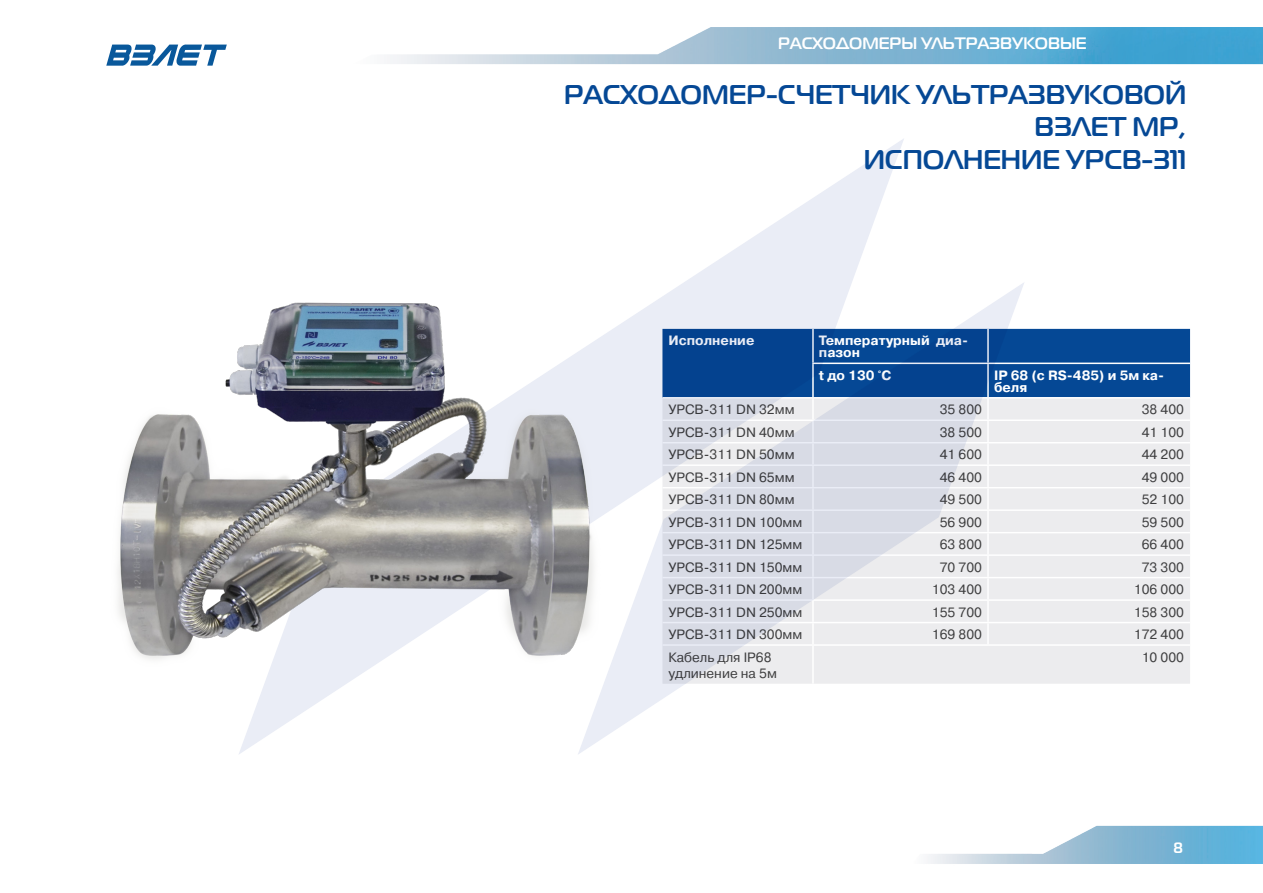
<style>
.page{position:relative;width:1263px;height:893px;background:#fff}
.page>*{position:absolute;margin:0;border:0;box-sizing:border-box;transform-origin:0 0}
.Название_СИ{font:700 27px/32.4px "Magistral TT";color:#054895;text-align:right}
.t1{font:700 16.5px "Magistral TT";color:#fff}
.t2{font:700 15px "Magistral TT";color:#fff}
.t3{font:13.5px/16.2px "Pragmatica C";color:#3e3e3f}
.t4{font:700 13.5px/12px "Pragmatica C";color:#fff}
.s1{font-weight:400}
</style>
<div class="page">
<svg style="left:904px;top:283px;width:120px;height:46px"></svg>
<svg style="left:239px;top:139px;width:665px;height:615px"></svg>
<img style="left:928px;top:825px;width:335px;height:39px">
<img style="left:106px;top:27px;width:1157px;height:39px">
<div style="left:662px;top:329px;width:528px;height:68px;background:#054895"></div>
<svg style="left:662px;top:398px;width:528px;height:286px;background:#e5e6ea"></svg>
<hr style="left:812px;top:329px;width:2px;height:34px;background:#fff">
<hr style="left:987px;top:329px;width:2px;height:34px;background:#fff">
<hr style="left:812px;top:363px;width:176px;height:1px;background:#fff">
<hr style="left:812px;top:364px;width:2px;height:33px;background:#fff">
<hr style="left:988px;top:363px;width:202px;height:1px;background:#fff">
<hr style="left:987px;top:364px;width:2px;height:33px;background:#fff">
<hr style="left:662px;top:397px;width:151px;height:1px;background:#fff">
<hr style="left:813px;top:397px;width:175px;height:1px;background:#fff">
<hr style="left:812px;top:398px;width:2px;height:21px;background:#fff">
<hr style="left:987px;top:398px;width:2px;height:21px;background:#fff">
<hr style="left:662px;top:419px;width:151px;height:2px;background:#fff">
<hr style="left:813px;top:419px;width:175px;height:2px;background:#fff">
<hr style="left:812px;top:421px;width:2px;height:21px;background:#fff">
<hr style="left:988px;top:419px;width:202px;height:2px;background:#fff">
<hr style="left:987px;top:421px;width:2px;height:21px;background:#fff">
<hr style="left:662px;top:442px;width:151px;height:1px;background:#fff">
<hr style="left:813px;top:442px;width:175px;height:1px;background:#fff">
<hr style="left:812px;top:443px;width:2px;height:21px;background:#fff">
<hr style="left:988px;top:442px;width:202px;height:1px;background:#fff">
<hr style="left:987px;top:443px;width:2px;height:21px;background:#fff">
<hr style="left:662px;top:464px;width:151px;height:2px;background:#fff">
<hr style="left:813px;top:464px;width:175px;height:2px;background:#fff">
<hr style="left:812px;top:466px;width:2px;height:21px;background:#fff">
<hr style="left:988px;top:464px;width:202px;height:2px;background:#fff">
<hr style="left:987px;top:466px;width:2px;height:21px;background:#fff">
<hr style="left:662px;top:487px;width:151px;height:1px;background:#fff">
<hr style="left:813px;top:487px;width:175px;height:1px;background:#fff">
<hr style="left:812px;top:488px;width:2px;height:21px;background:#fff">
<hr style="left:988px;top:487px;width:202px;height:1px;background:#fff">
<hr style="left:987px;top:488px;width:2px;height:21px;background:#fff">
<hr style="left:662px;top:509px;width:151px;height:2px;background:#fff">
<hr style="left:813px;top:509px;width:175px;height:2px;background:#fff">
<hr style="left:812px;top:511px;width:2px;height:21px;background:#fff">
<hr style="left:988px;top:509px;width:202px;height:2px;background:#fff">
<hr style="left:987px;top:511px;width:2px;height:21px;background:#fff">
<hr style="left:662px;top:532px;width:151px;height:1px;background:#fff">
<hr style="left:813px;top:532px;width:175px;height:1px;background:#fff">
<hr style="left:812px;top:533px;width:2px;height:21px;background:#fff">
<hr style="left:988px;top:532px;width:202px;height:1px;background:#fff">
<hr style="left:987px;top:533px;width:2px;height:21px;background:#fff">
<hr style="left:662px;top:554px;width:151px;height:2px;background:#fff">
<hr style="left:813px;top:554px;width:175px;height:2px;background:#fff">
<hr style="left:812px;top:556px;width:2px;height:21px;background:#fff">
<hr style="left:988px;top:554px;width:202px;height:2px;background:#fff">
<hr style="left:987px;top:556px;width:2px;height:21px;background:#fff">
<hr style="left:662px;top:577px;width:151px;height:1px;background:#fff">
<hr style="left:813px;top:577px;width:175px;height:1px;background:#fff">
<hr style="left:812px;top:578px;width:2px;height:21px;background:#fff">
<hr style="left:988px;top:577px;width:202px;height:1px;background:#fff">
<hr style="left:987px;top:578px;width:2px;height:21px;background:#fff">
<hr style="left:662px;top:599px;width:151px;height:2px;background:#fff">
<hr style="left:813px;top:599px;width:175px;height:2px;background:#fff">
<hr style="left:812px;top:601px;width:2px;height:21px;background:#fff">
<hr style="left:988px;top:599px;width:202px;height:2px;background:#fff">
<hr style="left:987px;top:601px;width:2px;height:21px;background:#fff">
<hr style="left:662px;top:622px;width:151px;height:1px;background:#fff">
<hr style="left:813px;top:622px;width:175px;height:1px;background:#fff">
<hr style="left:812px;top:623px;width:2px;height:21px;background:#fff">
<hr style="left:988px;top:622px;width:202px;height:1px;background:#fff">
<hr style="left:987px;top:623px;width:2px;height:21px;background:#fff">
<hr style="left:662px;top:644px;width:151px;height:2px;background:#fff">
<hr style="left:813px;top:644px;width:175px;height:2px;background:#fff">
<hr style="left:812px;top:646px;width:2px;height:38px;background:#fff">
<hr style="left:988px;top:644px;width:202px;height:2px;background:#fff">
<img style="left:118px;top:254px;width:509px;height:437px">
<p class="t1" style="left:778px;top:33px;width:310px">РАСХОДОМЕРЫ УЛЬТРАЗВУКОВЫЕ</p>
<p class="Название_СИ" style="left:564px;top:78px;width:624px">РАСХОДОМЕР-СЧЕТЧИК УЛЬТРАЗВУКОВОЙ<br>ВЗЛЕТ МР,<br>ИСПОЛНЕНИЕ УРСВ-311</p>
<p class="t4" style="left:668px;top:335px;width:87px">Исполнение</p>
<p class="t4" style="left:819px;top:335px;width:151px">Температурный диа&shy;пазон</p>
<p class="t4" style="left:819px;top:369px;width:74px">t до 130 <span class="s1">°</span>C</p>
<p class="t4" style="left:994px;top:369px;width:172px">IP 68 (с RS-485) и 5м ка&shy;беля</p>
<p class="t3" style="left:668px;top:402px;width:128px">УРСВ-311 DN 32мм</p>
<p class="t3" style="left:940px;top:402px;width:44px">35 800</p>
<p class="t3" style="left:1142px;top:402px;width:44px">38 400</p>
<p class="t3" style="left:668px;top:424px;width:128px">УРСВ-311 DN 40мм</p>
<p class="t3" style="left:940px;top:424px;width:44px">38 500</p>
<p class="t3" style="left:1142px;top:424px;width:44px">41 100</p>
<p class="t3" style="left:668px;top:447px;width:128px">УРСВ-311 DN 50мм</p>
<p class="t3" style="left:940px;top:447px;width:44px">41 600</p>
<p class="t3" style="left:1142px;top:447px;width:44px">44 200</p>
<p class="t3" style="left:668px;top:469px;width:128px">УРСВ-311 DN 65мм</p>
<p class="t3" style="left:940px;top:469px;width:44px">46 400</p>
<p class="t3" style="left:1142px;top:469px;width:44px">49 000</p>
<p class="t3" style="left:668px;top:491px;width:128px">УРСВ-311 DN 80мм</p>
<p class="t3" style="left:940px;top:491px;width:44px">49 500</p>
<p class="t3" style="left:1142px;top:491px;width:44px">52 100</p>
<p class="t3" style="left:668px;top:514px;width:135px">УРСВ-311 DN 100мм</p>
<p class="t3" style="left:940px;top:514px;width:44px">56 900</p>
<p class="t3" style="left:1142px;top:514px;width:44px">59 500</p>
<p class="t3" style="left:668px;top:536px;width:135px">УРСВ-311 DN 125мм</p>
<p class="t3" style="left:940px;top:536px;width:44px">63 800</p>
<p class="t3" style="left:1142px;top:536px;width:44px">66 400</p>
<p class="t3" style="left:668px;top:559px;width:135px">УРСВ-311 DN 150мм</p>
<p class="t3" style="left:940px;top:559px;width:44px">70 700</p>
<p class="t3" style="left:1142px;top:559px;width:44px">73 300</p>
<p class="t3" style="left:668px;top:581px;width:135px">УРСВ-311 DN 200мм</p>
<p class="t3" style="left:932px;top:581px;width:52px">103 400</p>
<p class="t3" style="left:1134px;top:581px;width:52px">106 000</p>
<p class="t3" style="left:668px;top:604px;width:135px">УРСВ-311 DN 250мм</p>
<p class="t3" style="left:932px;top:604px;width:52px">155 700</p>
<p class="t3" style="left:1134px;top:604px;width:52px">158 300</p>
<p class="t3" style="left:668px;top:626px;width:135px">УРСВ-311 DN 300мм</p>
<p class="t3" style="left:932px;top:626px;width:52px">169 800</p>
<p class="t3" style="left:1134px;top:626px;width:52px">172 400</p>
<p class="t3" style="left:668px;top:649px;width:110px">Кабель для IP68 удлинение на 5м</p>
<p class="t3" style="left:1142px;top:649px;width:44px">10 000</p>
<p class="t2" style="left:1173px;top:838px;width:11px">8</p>
</div>
